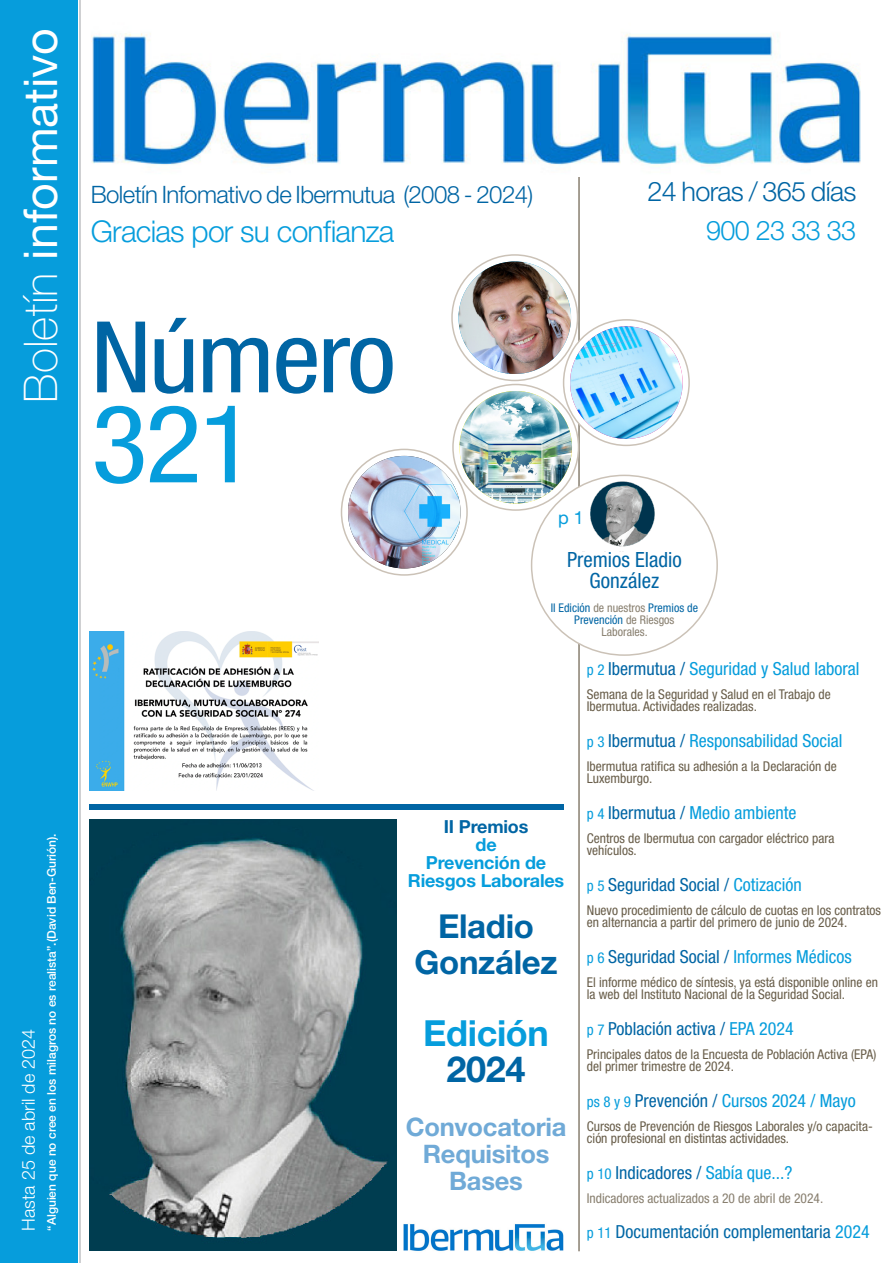
<style>
.page{position:relative;width:893px;height:1263px;background:#fff}
.page>*{position:absolute;margin:0;border:0;box-sizing:border-box;transform-origin:0 0}
.t1{font:condensed 108px "Helvetica Neue LT Std";color:#069ddc;scale:1.1 1}
.t2{font:condensed 99px "Helvetica Neue LT Std";letter-spacing:-.025em;color:#0065a4;scale:1.1 1}
.t3{font:46.5px "Helvetica Neue LT Std";color:#fff}
.t4{font:700 36px/36px "Helvetica Neue LT Std";letter-spacing:-.01em;color:#069ddc;text-align:center}
.t5{font:700 33px "Helvetica Neue LT Std";letter-spacing:-.01em;color:#0065a4}
.t6{font:300 30px "Helvetica Neue LT Std";letter-spacing:-.025em;color:#069ddc}
.t7{font:300 27px "Helvetica Neue LT Std";letter-spacing:-.025em;color:#0065a4}
.t8{font:300 27px "Helvetica Neue LT Std";letter-spacing:-.025em;color:#069ddc}
.t9{font:700 25.5px/27px "Helvetica Neue LT Std";letter-spacing:-.01em;color:#70aad7;text-align:center}
.t10{font:300 24px "Helvetica Neue LT Std";letter-spacing:-.025em;color:#0065a4}
.t11{font:condensed 21px/21px "Helvetica Neue LT Std";color:#0065a4;text-align:center}
.t12{font:condensed 18px "Helvetica Neue LT Std";color:#069ddc}
.t13{font:condensed 18px "Helvetica Neue LT Std";color:#0065a4}
.t14{font:condensed 18px "Helvetica Neue LT Std";color:#0067a5}
.t15{font:700 18px/18px "Helvetica Neue LT Std";letter-spacing:-.01em;color:#069ddc;text-align:center}
.t16{font:300 18px "Helvetica Neue LT Std";color:#fff}
.t17{font:700 18px "Helvetica Neue LT Std";letter-spacing:-.01em;color:#0065a4}
.t18{font:18px "Helvetica Neue LT Std";color:#069ddc}
.t19{font:condensed 13.5px/12px "Helvetica Neue LT Std";color:#685d49}
.t20{font:condensed 13.5px "Helvetica Neue LT Std";color:#887f6f}
.t21{font:500 12px "Helvetica Neue LT Std";color:#fff}
.t22{font:condensed 12px/12px "Helvetica Neue LT Std";color:#0065a4;text-align:center}
.t23{font:condensed 12px "Helvetica Neue LT Std";color:#887f6f}
.s1{font-weight:100}
.s2{color:#887f6f}
.s3{color:#0065a4}
.s4{font-size:15px}
.s5{font-size:15px;color:#069ddc}
.s6{color:#069ddc}
</style>
<div class="page">
<hr style="left:578px;top:6px;width:2px;height:1245px;background:#887f6f">
<svg style="left:453px;top:384px;width:125px;height:126px"></svg>
<img style="left:459px;top:391px;width:113px;height:113px;border-radius:56px">
<svg style="left:564px;top:320px;width:125px;height:125px"></svg>
<img style="left:570px;top:326px;width:113px;height:113px;border-radius:56px">
<svg style="left:452px;top:255px;width:126px;height:125px"></svg>
<img style="left:458px;top:261px;width:113px;height:113px;border-radius:56px">
<svg style="left:341px;top:449px;width:126px;height:126px"></svg>
<img style="left:348px;top:456px;width:113px;height:112px;border-radius:56px">
<div style="left:0;top:0;width:77px;height:1263px;background:#069ddc"></div>
<div style="left:532px;top:475px;width:185px;height:180px;background:#fff;border-radius:50%"></div>
<hr style="left:79px;top:0;width:2px;height:1263px;background:#9fa2a6">
<img style="left:91px;top:6px;width:770px;height:170px">
<div style="left:89px;top:804px;width:475px;height:5px;background:#0065a4"></div>
<img style="left:89px;top:631px;width:229px;height:160px">
<img style="left:403px;top:1224px;width:161px;height:27px">
<img style="left:89px;top:820px;width:307px;height:430px">
<img style="left:583px;top:479px;width:83px;height:68px">
<p class="t3" style="left:13px;top:403px;width:376px;rotate:-90deg"><span class="s1">Boletín</span> informativo</p>
<p class="t16" style="left:18px;top:1231px;width:203px;rotate:-90deg">Hasta 25 de abril de 2024</p>
<p class="t21" style="left:45px;top:1231px;width:399px;rotate:-90deg">“Alguien que no cree en los milagros no es realista”.(David Ben-Gurión).</p>
<p class="t10" style="left:91px;top:180px;width:444px">Boletín Infomativo de Ibermutua (2008 - 2024)</p>
<p class="t6" style="left:91px;top:213px;width:305px">Gracias por su confianza</p>
<p class="t7" style="left:647px;top:175px;width:210px">24 horas / 365 días</p>
<p class="t8" style="left:706px;top:214px;width:152px">900 23 33 33</p>
<p class="t2" style="left:91px;top:300px;width:279px">Número</p>
<p class="t1" style="left:91px;top:382px;width:152px">321</p>
<p class="t18" style="left:558px;top:507px;width:27px">p 1</p>
<p class="t11" style="left:567px;top:549px;width:116px">Premios Eladio<br>González</p>
<p class="t22" style="left:551px;top:602px;width:149px">II Edición <span class="s2">de nuestros</span> Premios de<br>Prevención <span class="s2">de Riesgos</span></p>
<p class="t23" style="left:602px;top:625px;width:47px">Laborales.</p>
<p class="t17" style="left:444px;top:815px;width:86px">II Premios</p>
<p class="t15" style="left:475px;top:835px;width:23px">de</p>
<p class="t15" style="left:408px;top:853px;width:158px">Prevención de<br>Riesgos Laborales</p>
<p class="t5" style="left:438px;top:905px;width:98px">Eladio</p>
<p class="t5" style="left:414px;top:941px;width:145px">González</p>
<p class="t4" style="left:423px;top:1014px;width:127px">Edición<br><span class="s3">2024</span></p>
<p class="t9" style="left:406px;top:1112px;width:162px">Convocatoria<br>Requisitos<br>Bases</p>
<p class="t12" style="left:587px;top:658px;width:274px"><span class="s4">p 2</span> <span class="s3">Ibermutua /</span> Seguridad y Salud laboral</p>
<p class="t19" style="left:587px;top:688px;width:245px">Semana de la Seguridad y Salud en el Trabajo de</p>
<p class="t19" style="left:587px;top:700px;width:172px">Ibermutua. Actividades realizadas.</p>
<p class="t12" style="left:587px;top:730px;width:257px"><span class="s4">p 3</span> <span class="s3">Ibermutua /</span> Responsabilidad Social</p>
<p class="t19" style="left:587px;top:760px;width:251px">Ibermutua ratifica su adhesión a la Declaración de</p>
<p class="t19" style="left:587px;top:772px;width:67px">Luxemburgo.</p>
<p class="t12" style="left:587px;top:802px;width:211px"><span class="s4">p 4</span> <span class="s3">Ibermutua /</span> Medio ambiente</p>
<p class="t19" style="left:587px;top:832px;width:249px">Centros de Ibermutua con cargador eléctrico para</p>
<p class="t19" style="left:587px;top:844px;width:51px">vehículos.</p>
<p class="t13" style="left:587px;top:874px;width:216px"><span class="s5">p 5</span> Seguridad Social / <span class="s6">Cotización</span></p>
<p class="t19" style="left:587px;top:904px;width:296px">Nuevo procedimiento de cálculo de cuotas en los contratos en alternancia a partir del primero de junio de 2024.</p>
<p class="t13" style="left:587px;top:946px;width:266px"><span class="s5">p 6</span> Seguridad Social / <span class="s6">Informes Médicos</span></p>
<p class="t19" style="left:587px;top:976px;width:293px">El informe médico de síntesis, ya está disponible online en la web del Instituto Nacional de la Seguridad Social.</p>
<p class="t13" style="left:587px;top:1018px;width:208px"><span class="s5">p 7</span> Población activa / <span class="s6">EPA 2024</span></p>
<p class="t19" style="left:587px;top:1048px;width:291px">Principales datos de la Encuesta de Población Activa (EPA) del primer trimestre de 2024.</p>
<p class="t12" style="left:587px;top:1090px;width:270px"><span class="s4">ps 8 y 9</span> <span class="s3">Prevención /</span> Cursos 2024 / Mayo</p>
<p class="t19" style="left:587px;top:1120px;width:287px">Cursos de Prevención de Riesgos Laborales y/o capacita&shy;ción profesional en distintas actividades.</p>
<p class="t13" style="left:587px;top:1162px;width:207px"><span class="s5">p 10</span> Indicadores / <span class="s6">Sabía que...?</span></p>
<p class="t20" style="left:587px;top:1190px;width:238px">Indicadores actualizados a 20 de abril de 2024.</p>
<p class="t14" style="left:587px;top:1221px;width:285px"><span class="s5">p 11</span> Documentación complementaria <span class="s6">2024</span></p>
</div>
